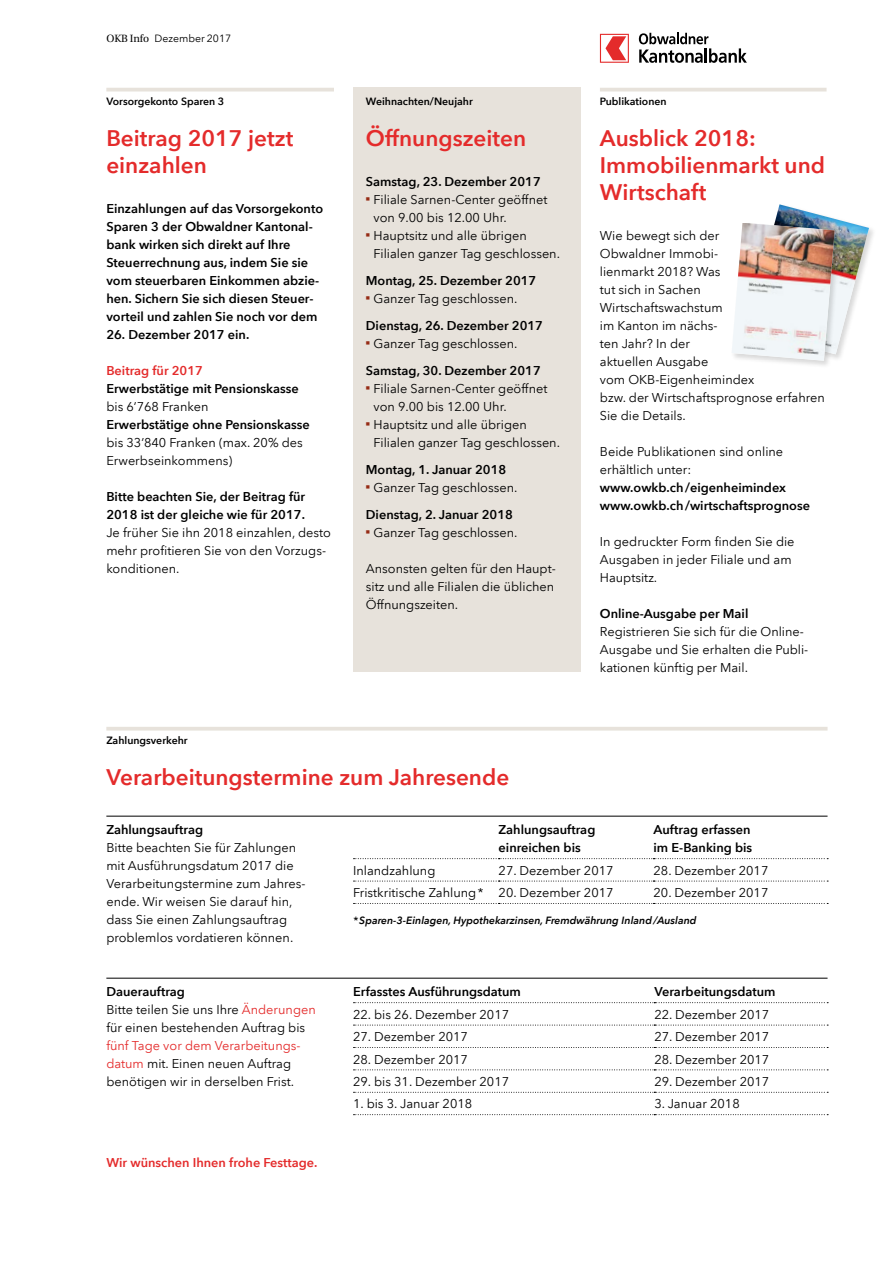
<style>
.page{position:relative;width:885px;height:1263px;background:#fff}
.page>*{position:absolute;margin:0;border:0;box-sizing:border-box;transform-origin:0 0}
.Titel_15_18{font:600 22.5px/27px "Avenir Next LT Com";color:#e42b2b}
.Grundtext_8_5_12{font:12.75px/18px "Avenir Next LT Com";color:#000}
.Grundtext_8_5_12-2{font:600 12.75px/18px "Avenir Next LT Com";color:#000}
.Grundtext_Tabelle{font:12.75px "Avenir Next LT Com";color:#000}
.Lead{font:600 12.75px/18px "Avenir Next LT Com";color:#000}
.Grundtext_Tabelle-2{font:600 12.75px/18px "Avenir Next LT Com";color:#000}
.Grundtext_8_5_12-3{font:600 12.75px "Avenir Next LT Com";color:#e42b2b}
.Titel_im_Text{font:600 12.75px "Avenir Next LT Com";color:#000}
.Titel_im_Text-2{font:600 12.75px "Avenir Next LT Com";color:#e42b2b}
.Spitzmarke{font:600 10.5px "Avenir Next LT Com";color:#000}
.Bildlegende{font:italic 600 10.5px "Avenir Next LT Com";color:#000}
.t1{font:10.5px "Avenir Next LT Com";color:#000}
.s1{font-family:"Utopia"}
.s2{color:#e42b2b}
</style>
<div class="page">
<svg style="left:600px;top:34px;width:28px;height:29px"></svg>
<svg style="left:638px;top:33px;width:108px;height:30px"></svg>
<hr style="left:106px;top:727px;width:721px;height:3px;background:#e7e2db">
<svg style="left:353px;top:858px;width:475px;height:1px"></svg>
<svg style="left:353px;top:881px;width:475px;height:1px"></svg>
<svg style="left:353px;top:903px;width:475px;height:1px"></svg>
<svg style="left:353px;top:1025px;width:475px;height:1px"></svg>
<svg style="left:353px;top:1047px;width:475px;height:1px"></svg>
<svg style="left:353px;top:1069px;width:475px;height:1px"></svg>
<svg style="left:353px;top:1092px;width:475px;height:1px"></svg>
<svg style="left:353px;top:1114px;width:475px;height:1px"></svg>
<svg style="left:353px;top:1002px;width:475px;height:1px"></svg>
<hr style="left:106px;top:816px;width:721px;height:1px;background:#000">
<hr style="left:106px;top:978px;width:721px;height:1px;background:#000">
<div style="left:353px;top:88px;width:227px;height:584px;background:#e7e2db"></div>
<hr style="left:106px;top:88px;width:228px;height:3px;background:#e7e2db">
<div style="left:744px;top:203px;width:132px;height:159px;background:#000;opacity:.15"></div>
<div style="left:729px;top:221px;width:113px;height:147px;background:#000;opacity:.15"></div>
<img style="left:731px;top:204px;width:137px;height:157px">
<img style="left:731px;top:223px;width:103px;height:138px">
<hr style="left:600px;top:88px;width:226px;height:3px;background:#e7e2db">
<p class="t1" style="left:106px;top:32px;width:126px"><span class="s1">OKB Info</span> Dezember 2017</p>
<p class="Spitzmarke" style="left:106px;top:95px;width:119px">Vorsorgekonto Sparen 3</p>
<p class="Titel_15_18" style="left:106px;top:125px;width:188px">Beitrag 2017 jetzt einzahlen</p>
<p class="Lead" style="left:106px;top:199px;width:218px">Einzahlungen auf das Vorsorgekonto Sparen 3 der Obwaldner Kantonal&shy;bank wirken sich direkt auf Ihre Steuerrechnung aus, indem Sie sie vom steuerbaren Einkommen abzie&shy;hen. Sichern Sie sich diesen Steuer&shy;vorteil und zahlen Sie noch vor dem</p>
<p class="Lead" style="left:106px;top:325px;width:144px">26. Dezember 2017 ein.</p>
<p class="Titel_im_Text-2" style="left:106px;top:362px;width:98px">Beitrag für 2017</p>
<p class="Grundtext_8_5_12-2" style="left:106px;top:379px;width:194px">Erwerbstätige mit Pensionskasse</p>
<p class="Grundtext_8_5_12" style="left:106px;top:397px;width:104px">bis 6’768 Franken</p>
<p class="Grundtext_8_5_12-2" style="left:106px;top:415px;width:205px">Erwerbstätige ohne Pensionskasse</p>
<p class="Grundtext_8_5_12" style="left:106px;top:433px;width:198px">bis 33’840 Franken (max. 20% des<br>Erwerbseinkommens)</p>
<p class="Grundtext_8_5_12-2" style="left:106px;top:487px;width:200px">Bitte beachten Sie, der Beitrag für<br>2018 ist der gleiche wie für 2017.</p>
<p class="Grundtext_8_5_12" style="left:106px;top:523px;width:226px">Je früher Sie ihn 2018 einzahlen, desto mehr profitieren Sie von den Vorzugs&shy;konditionen.</p>
<p class="Spitzmarke" style="left:366px;top:95px;width:108px">Weihnachten/Neujahr</p>
<p class="Titel_15_18" style="left:366px;top:125px;width:162px">Öffnungszeiten</p>
<p class="Grundtext_8_5_12-2" style="left:366px;top:172px;width:176px">Samstag, 23. Dezember 2017</p>
<p class="Grundtext_8_5_12" style="left:373px;top:190px;width:175px;text-indent:-8px"><sup>■</sup> Filiale Sarnen-Center geöffnet von 9.00 bis 12.00 Uhr.</p>
<p class="Grundtext_8_5_12" style="left:373px;top:226px;width:188px;text-indent:-8px"><sup>■</sup> Hauptsitz und alle übrigen<br>Filialen ganzer Tag geschlossen.</p>
<p class="Grundtext_8_5_12-2" style="left:366px;top:271px;width:172px">Montag, 25. Dezember 2017</p>
<p class="Grundtext_8_5_12" style="left:366px;top:289px;width:153px"><sup>■</sup> Ganzer Tag geschlossen.</p>
<p class="Grundtext_8_5_12-2" style="left:366px;top:316px;width:178px">Dienstag, 26. Dezember 2017</p>
<p class="Grundtext_8_5_12" style="left:366px;top:334px;width:153px"><sup>■</sup> Ganzer Tag geschlossen.</p>
<p class="Grundtext_8_5_12-2" style="left:366px;top:361px;width:176px">Samstag, 30. Dezember 2017</p>
<p class="Grundtext_8_5_12" style="left:373px;top:379px;width:175px;text-indent:-8px"><sup>■</sup> Filiale Sarnen-Center geöffnet von 9.00 bis 12.00 Uhr.</p>
<p class="Grundtext_8_5_12" style="left:373px;top:415px;width:188px;text-indent:-8px"><sup>■</sup> Hauptsitz und alle übrigen<br>Filialen ganzer Tag geschlossen.</p>
<p class="Grundtext_8_5_12-2" style="left:366px;top:460px;width:142px">Montag, 1. Januar 2018</p>
<p class="Grundtext_8_5_12" style="left:366px;top:478px;width:153px"><sup>■</sup> Ganzer Tag geschlossen.</p>
<p class="Grundtext_8_5_12-2" style="left:366px;top:505px;width:148px">Dienstag, 2. Januar 2018</p>
<p class="Grundtext_8_5_12" style="left:366px;top:523px;width:153px"><sup>■</sup> Ganzer Tag geschlossen.</p>
<p class="Grundtext_8_5_12" style="left:366px;top:559px;width:191px">Ansonsten gelten für den Haupt&shy;sitz und alle Filialen die üblichen<br>Öffnungszeiten.</p>
<p class="Spitzmarke" style="left:600px;top:95px;width:68px">Publikationen</p>
<p class="Titel_15_18" style="left:600px;top:125px;width:227px">Ausblick 2018:<br>Immobilienmarkt und<br>Wirtschaft</p>
<p class="Grundtext_8_5_12" style="left:600px;top:226px;width:226px">Wie bewegt sich der<br>Obwaldner Immobi-<br>lienmarkt 2018? Was<br>tut sich in Sachen<br>Wirtschaftswachstum<br>im Kanton im nächs-<br>ten Jahr? In der<br>aktuellen Ausgabe<br>vom OKB-Eigenheimindex<br>bzw. der Wirtschaftsprognose erfahren<br>Sie die Details.</p>
<p class="Grundtext_8_5_12" style="left:600px;top:442px;width:185px">Beide Publikationen sind online erhältlich unter:</p>
<p class="Grundtext_8_5_12-2" style="left:600px;top:478px;width:188px">www.owkb.ch/eigenheimindex</p>
<p class="Grundtext_8_5_12-2" style="left:600px;top:496px;width:211px">www.owkb.ch/wirtschaftsprognose</p>
<p class="Grundtext_8_5_12" style="left:600px;top:532px;width:196px">In gedruckter Form finden Sie die<br>Ausgaben in jeder Filiale und am<br>Hauptsitz.</p>
<p class="Grundtext_8_5_12-2" style="left:600px;top:604px;width:150px">Online-Ausgabe per Mail</p>
<p class="Grundtext_8_5_12" style="left:600px;top:622px;width:209px">Registrieren Sie sich für die Online-<br>Ausgabe und Sie erhalten die Publi&shy;kationen künftig per Mail.</p>
<p class="Spitzmarke" style="left:106px;top:734px;width:83px">Zahlungsverkehr</p>
<p class="Titel_15_18" style="left:106px;top:764px;width:404px">Verarbeitungstermine zum Jahresende</p>
<p class="Grundtext_Tabelle-2" style="left:498px;top:821px;width:98px">Zahlungsauftrag einreichen bis</p>
<p class="Grundtext_Tabelle-2" style="left:653px;top:821px;width:100px">Auftrag erfassen im E-Banking bis</p>
<p class="Grundtext_Tabelle" style="left:353px;top:863px;width:84px">Inlandzahlung</p>
<p class="Grundtext_Tabelle" style="left:498px;top:863px;width:116px">27. Dezember 2017</p>
<p class="Grundtext_Tabelle" style="left:653px;top:863px;width:116px">28. Dezember 2017</p>
<p class="Grundtext_Tabelle" style="left:353px;top:885px;width:132px">Fristkritische Zahlung*</p>
<p class="Grundtext_Tabelle" style="left:498px;top:885px;width:116px">20. Dezember 2017</p>
<p class="Grundtext_Tabelle" style="left:653px;top:885px;width:116px">20. Dezember 2017</p>
<p class="Bildlegende" style="left:353px;top:914px;width:345px">*Sparen-3-Einlagen, Hypothekarzinsen, Fremdwährung Inland/Ausland</p>
<p class="Titel_im_Text" style="left:106px;top:821px;width:98px">Zahlungsauftrag</p>
<p class="Grundtext_8_5_12" style="left:106px;top:838px;width:201px">Bitte beachten Sie für Zahlungen mit Ausführungsdatum 2017 die<br>Verarbeitungstermine zum Jahres&shy;ende. Wir weisen Sie darauf hin, dass Sie einen Zahlungsauftrag problemlos vordatieren können.</p>
<p class="Titel_im_Text" style="left:106px;top:983px;width:80px">Dauerauftrag</p>
<p class="Grundtext_8_5_12" style="left:106px;top:1000px;width:211px">Bitte teilen Sie uns Ihre <span class="s2">Änderungen </span>für einen bestehenden Auftrag bis <span class="s2">fünf Tage vor dem Verarbeitungs&shy;datum</span> mit. Einen neuen Auftrag benötigen wir in derselben Frist.</p>
<p class="Grundtext_8_5_12-3" style="left:106px;top:1154px;width:213px">Wir wünschen Ihnen frohe Festtage.</p>
<p class="Grundtext_Tabelle-2" style="left:353px;top:983px;width:169px">Erfasstes Ausführungsdatum</p>
<p class="Grundtext_Tabelle-2" style="left:654px;top:983px;width:123px">Verarbeitungsdatum</p>
<p class="Grundtext_Tabelle" style="left:353px;top:1007px;width:157px">22. bis 26. Dezember 2017</p>
<p class="Grundtext_Tabelle" style="left:654px;top:1007px;width:116px">22. Dezember 2017</p>
<p class="Grundtext_Tabelle" style="left:353px;top:1029px;width:116px">27. Dezember 2017</p>
<p class="Grundtext_Tabelle" style="left:654px;top:1029px;width:116px">27. Dezember 2017</p>
<p class="Grundtext_Tabelle" style="left:353px;top:1051px;width:116px">28. Dezember 2017</p>
<p class="Grundtext_Tabelle" style="left:654px;top:1051px;width:116px">28. Dezember 2017</p>
<p class="Grundtext_Tabelle" style="left:353px;top:1074px;width:157px">29. bis 31. Dezember 2017</p>
<p class="Grundtext_Tabelle" style="left:654px;top:1074px;width:116px">29. Dezember 2017</p>
<p class="Grundtext_Tabelle" style="left:353px;top:1096px;width:121px">1. bis 3. Januar 2018</p>
<p class="Grundtext_Tabelle" style="left:654px;top:1096px;width:87px">3. Januar 2018</p>
</div>
